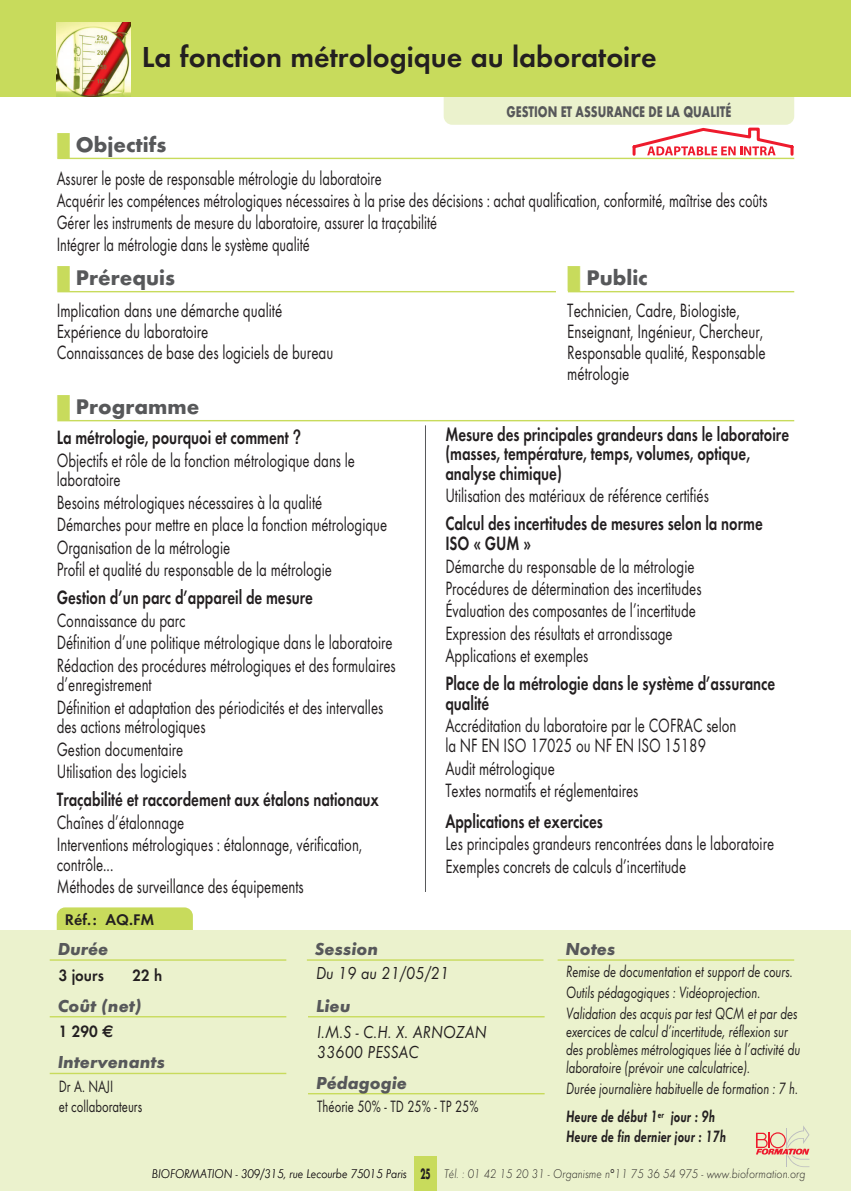
<style>
.page{position:relative;width:851px;height:1191px;background:#fff}
.page>*{position:absolute;margin:0;border:0;box-sizing:border-box;transform-origin:0 0}
.Titrestage{font:600 30px "Futura T";color:#231f20}
.SStitredin{font:700 22px "Futura T";color:#57585a}
.Texteprogramme{font:20px/19.6px "Futura T";color:#231f20;scale:.74 1}
.Sstitreprogramme{font:600 20px/19.6px "Futura T";color:#231f20;scale:.75 1}
.Textesoustitre{font:20px "Futura T";color:#231f20;scale:.72 1}
.Textesoustitre-2{font:20px/21px "Futura T";color:#231f20;scale:.75 1}
.Titrebandeaubas{font:italic 700 18px "Futura T";color:#57585a}
.lieu_session{font:italic 18px "Futura T";color:#231f20;scale:.9 1}
.Notes_1{font:italic 17px/18px "Futura T";color:#231f20;scale:.75 1}
.Notes_2{font:italic 600 17px/20px "Futura T";color:#231f20;scale:.75 1}
.Intervenant{font:17px "Futura T";color:#231f20;scale:.75 1}
.Peda{font:17px "Futura T";color:#231f20;scale:.75 1}
.Durée_coût{font:600 17px "Futura T";color:#231f20;scale:.9 1}
.t1{font:700 16px "Futura T";color:#57585a;scale:.75 1}
.Normal_e{font:600 16px "Futura T";color:#231f20}
.Normal_e-2{font:700 15.6px "Futura T";color:#231f20;scale:.55 1}
.Normal_e-3{font:italic 300 13px "Futura T";color:#231f20;scale:.9 1}
.s1{color:#c8db5c}
.s2{font-family:"Helvetica Neue";font-weight:500}
.s3{font-family:"Euro Sans";font-weight:700}
</style>
<div class="page">
<svg style="left:632px;top:128px;width:161px;height:28px"></svg>
<div style="left:443px;top:85px;width:351px;height:40px;background:#ebf2cd;border-radius:9px"></div>
<div style="left:0;top:0;width:850px;height:96px;background:#c8db5c"></div>
<hr style="left:57px;top:420px;width:737px;height:1px;background:#c8db5c">
<div style="left:57px;top:907px;width:136px;height:40px;background:#c8db5c;border-radius:9px"></div>
<div style="left:0;top:930px;width:850px;height:261px;background:#ebf2cd"></div>
<div style="left:414px;top:1157px;width:23px;height:34px;background:#c8db5c"></div>
<hr style="left:57px;top:158px;width:737px;height:1px;background:#c8db5c">
<hr style="left:57px;top:291px;width:499px;height:1px;background:#c8db5c">
<hr style="left:567px;top:291px;width:227px;height:1px;background:#c8db5c">
<hr style="left:50px;top:959px;width:236px;height:1px;background:#c8db5c">
<hr style="left:308px;top:1016px;width:236px;height:1px;background:#c8db5c">
<hr style="left:50px;top:1072px;width:236px;height:2px;background:#c8db5c">
<hr style="left:557px;top:959px;width:237px;height:1px;background:#c8db5c">
<img style="left:57px;top:23px;width:73px;height:73px">
<hr style="left:308px;top:1093px;width:236px;height:1px;background:#c8db5c">
<hr style="left:50px;top:1016px;width:236px;height:1px;background:#c8db5c">
<svg style="left:756px;top:1126px;width:53px;height:41px"></svg>
<hr style="left:307px;top:959px;width:236px;height:1px;background:#c8db5c">
<hr style="left:425px;top:425px;width:1px;height:467px;background:#57585a">
<p class="Titrestage" style="left:142px;top:39px;width:516px">La fonction métrologique au laboratoire</p>
<p class="t1" style="left:506px;top:102px;width:301px">GESTION ET ASSURANCE DE LA QUALITÉ</p>
<p class="SStitredin" style="left:57px;top:131px;width:111px"><span class="s1">■</span> Objectifs</p>
<p class="Textesoustitre" style="left:57px;top:166px;width:453px">Assurer le poste de responsable métrologie du laboratoire</p>
<p class="Textesoustitre" style="left:57px;top:188px;width:988px">Acquérir les compétences métrologiques nécessaires à la prise des décisions : achat qualification, conformité, maîtrise des coûts</p>
<p class="Textesoustitre" style="left:57px;top:210px;width:530px">Gérer les instruments de mesure du laboratoire, assurer la traçabilité</p>
<p class="Textesoustitre" style="left:57px;top:232px;width:353px">Intégrer la métrologie dans le système qualité</p>
<p class="SStitredin" style="left:57px;top:265px;width:120px"><span class="s1">■</span> Prérequis</p>
<p class="Textesoustitre-2" style="left:57px;top:300px;width:302px">Implication dans une démarche qualité</p>
<p class="Textesoustitre-2" style="left:57px;top:321px;width:204px">Expérience du laboratoire</p>
<p class="Textesoustitre-2" style="left:57px;top:342px;width:370px">Connaissances de base des logiciels de bureau</p>
<p class="SStitredin" style="left:567px;top:265px;width:82px"><span class="s1">■</span> Public</p>
<p class="Textesoustitre-2" style="left:567px;top:300px;width:266px">Technicien, Cadre, Biologiste,<br>Enseignant, Ingénieur, Chercheur,<br>Responsable qualité, Responsable métrologie</p>
<p class="SStitredin" style="left:57px;top:394px;width:144px"><span class="s1">■</span> Programme</p>
<p class="Sstitreprogramme" style="left:57px;top:427px;width:327px">La métrologie, pourquoi et comment <span class="s2">?</span></p>
<p class="Texteprogramme" style="left:57px;top:450px;width:404px">Objectifs et rôle de la fonction métrologique dans le laboratoire</p>
<p class="Texteprogramme" style="left:57px;top:492px;width:360px">Besoins métrologiques nécessaires à la qualité</p>
<p class="Texteprogramme" style="left:57px;top:515px;width:448px">Démarches pour mettre en place la fonction métrologique</p>
<p class="Texteprogramme" style="left:57px;top:537px;width:236px">Organisation de la métrologie</p>
<p class="Texteprogramme" style="left:57px;top:559px;width:373px">Profil et qualité du responsable de la métrologie</p>
<p class="Sstitreprogramme" style="left:57px;top:587px;width:343px">Gestion d’un parc d’appareil de mesure</p>
<p class="Texteprogramme" style="left:57px;top:610px;width:176px">Connaissance du parc</p>
<p class="Texteprogramme" style="left:57px;top:632px;width:455px">Définition d’une politique métrologique dans le laboratoire</p>
<p class="Texteprogramme" style="left:57px;top:655px;width:459px">Rédaction des procédures métrologiques et des formulaires d’enregistrement</p>
<p class="Texteprogramme" style="left:57px;top:697px;width:443px">Définition et adaptation des périodicités et des intervalles des actions métrologiques</p>
<p class="Texteprogramme" style="left:57px;top:739px;width:172px">Gestion documentaire</p>
<p class="Texteprogramme" style="left:57px;top:761px;width:177px">Utilisation des logiciels</p>
<p class="Sstitreprogramme" style="left:57px;top:789px;width:431px">Traçabilité et raccordement aux étalons nationaux</p>
<p class="Texteprogramme" style="left:57px;top:812px;width:174px">Chaînes d’étalonnage</p>
<p class="Texteprogramme" style="left:57px;top:834px;width:414px">Interventions métrologiques : étalonnage, vérification, contrôle...</p>
<p class="Texteprogramme" style="left:57px;top:876px;width:335px">Méthodes de surveillance des équipements</p>
<p class="Normal_e" style="left:65px;top:910px;width:33px">Réf.:</p>
<p class="Normal_e" style="left:106px;top:910px;width:50px">AQ.FM</p>
<p class="Sstitreprogramme" style="left:445px;top:424px;width:460px">Mesure des principales grandeurs dans le laboratoire (masses, température, temps, volumes, optique, analyse chimique)</p>
<p class="Texteprogramme" style="left:445px;top:486px;width:357px">Utilisation des matériaux de référence certifiés</p>
<p class="Sstitreprogramme" style="left:445px;top:514px;width:424px">Calcul des incertitudes de mesures selon la norme<br>ISO « GUM »</p>
<p class="Texteprogramme" style="left:445px;top:556px;width:338px">Démarche du responsable de la métrologie</p>
<p class="Texteprogramme" style="left:445px;top:578px;width:347px">Procédures de détermination des incertitudes</p>
<p class="Texteprogramme" style="left:445px;top:601px;width:340px">Évaluation des composantes de l’incertitude</p>
<p class="Texteprogramme" style="left:445px;top:623px;width:308px">Expression des résultats et arrondissage</p>
<p class="Texteprogramme" style="left:445px;top:645px;width:195px">Applications et exemples</p>
<p class="Sstitreprogramme" style="left:445px;top:673px;width:441px">Place de la métrologie dans le système d’assurance qualité</p>
<p class="Texteprogramme" style="left:445px;top:716px;width:395px">Accréditation du laboratoire par le COFRAC selon la NF EN ISO 17025 ou NF EN ISO 15189</p>
<p class="Texteprogramme" style="left:445px;top:758px;width:150px">Audit métrologique</p>
<p class="Texteprogramme" style="left:445px;top:780px;width:262px">Textes normatifs et réglementaires</p>
<p class="Sstitreprogramme" style="left:445px;top:811px;width:212px">Applications et exercices</p>
<p class="Texteprogramme" style="left:445px;top:833px;width:446px">Les principales grandeurs rencontrées dans le laboratoire</p>
<p class="Texteprogramme" style="left:445px;top:856px;width:327px">Exemples concrets de calculs d’incertitude</p>
<p class="Titrebandeaubas" style="left:58px;top:938px;width:52px">Durée</p>
<p class="Durée_coût" style="left:59px;top:964px;width:51px">3 jours</p>
<p class="Durée_coût" style="left:133px;top:964px;width:35px">22 h</p>
<p class="Titrebandeaubas" style="left:58px;top:995px;width:85px">Coût (net)</p>
<p class="Durée_coût" style="left:59px;top:1021px;width:62px">1 290 <span class="s3">e</span></p>
<p class="Titrebandeaubas" style="left:58px;top:1051px;width:109px">Intervenants</p>
<p class="Intervenant" style="left:59px;top:1076px;width:74px">Dr A. NAJI</p>
<p class="Intervenant" style="left:59px;top:1096px;width:113px">et collaborateurs</p>
<p class="Titrebandeaubas" style="left:315px;top:938px;width:65px">Session</p>
<p class="lieu_session" style="left:316px;top:963px;width:150px">Du 19 au 21/05/21</p>
<p class="Titrebandeaubas" style="left:316px;top:995px;width:36px">Lieu</p>
<p class="lieu_session" style="left:317px;top:1021px;width:190px">I.M.S - C.H. X. ARNOZAN</p>
<p class="lieu_session" style="left:317px;top:1041px;width:115px">33600 PESSAC</p>
<p class="Titrebandeaubas" style="left:316px;top:1072px;width:92px">Pédagogie</p>
<p class="Peda" style="left:317px;top:1096px;width:217px">Théorie 50% - TD 25% - TP 25%</p>
<p class="Titrebandeaubas" style="left:565px;top:938px;width:51px">Notes</p>
<p class="Notes_1" style="left:566px;top:962px;width:304px">Remise de documentation et support de cours.</p>
<p class="Notes_1" style="left:566px;top:983px;width:260px">Outils pédagogiques : Vidéoprojection.</p>
<p class="Notes_1" style="left:566px;top:1004px;width:314px">Validation des acquis par test QCM et par des exercices de calcul d’incertitude, réflexion sur des problèmes métrologiques liée à l’activité du laboratoire (prévoir une calculatrice).</p>
<p class="Notes_1" style="left:566px;top:1079px;width:311px">Durée journalière habituelle de formation : 7 h.</p>
<p class="Notes_2" style="left:566px;top:1106px;width:215px">Heure de début 1<sup>er</sup> jour : 9h<br>Heure de fin dernier jour : 17h</p>
<p class="Normal_e-2" style="left:420px;top:1164px;width:20px">25</p>
<p class="Normal_e-3" style="left:152px;top:1166px;width:285px">BIOFORMATION - 309/315, rue Lecourbe 75015 Paris</p>
<p class="Normal_e-3" style="left:444px;top:1166px;width:403px">Tél. : 01 42 15 20 31 - Organisme n°11 75 36 54 975 - www.bioformation.org</p>
</div>
